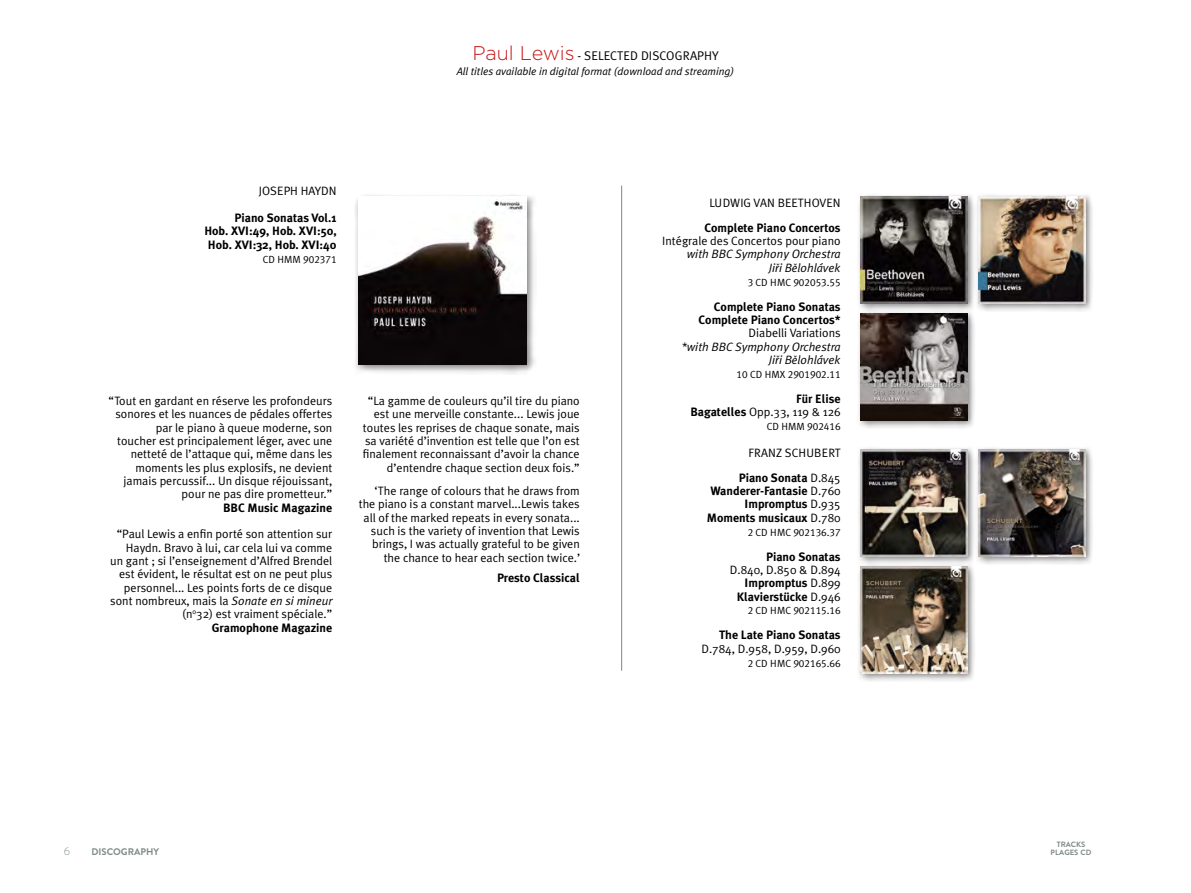
<style>
.page{position:relative;width:1191px;height:893px;background:#fff}
.page>*{position:absolute;margin:0;border:0;box-sizing:border-box;transform-origin:0 0}
.t1{font:12.6px "Meta Plus Normal";color:#000}
.t2{font:12.15px/13.4px "Meta Plus Normal";color:#000;text-align:right}
.t3{font:700 12.15px/13.4px "Meta Plus";color:#000;text-align:right}
.t4{font:italic 12.15px/13.4px "Meta Plus Normal";color:#000;text-align:right}
.t5{font:300 11.25px "Brandon Grotesque";color:#7d8a88}
.t6{font:italic 10.8px "Meta Plus Normal";color:#000}
.t7{font:10.35px "Meta Plus Normal Caps";color:#000}
.t8{font:9.6px "Brandon Grotesque Bold SC800";color:#7d8a88}
.t9{font:7.65px "Brandon Grotesque Bold SC800";color:#7d8a88}
.s1{font-family:"Gotham";font-weight:300;font-size:19.8px;color:#c51718}
.s2{font-style:italic}
.s3{font-family:"Myriad Pro"}
.s4{font-family:"Meta Plus";font-weight:700}
.s5{font-family:"Meta Plus Normal";font-weight:400}
</style>
<div class="page">
<div style="left:857px;top:193px;width:119px;height:119px;background:#000;opacity:.5"></div>
<img style="left:860px;top:197px;width:107px;height:107px">
<div style="left:857px;top:310px;width:119px;height:118px;background:#000;opacity:.5"></div>
<img style="left:860px;top:313px;width:107px;height:107px">
<div style="left:857px;top:446px;width:119px;height:119px;background:#000;opacity:.5"></div>
<img style="left:860px;top:450px;width:107px;height:107px">
<div style="left:975px;top:193px;width:118px;height:119px;background:#000;opacity:.5"></div>
<img style="left:978px;top:197px;width:107px;height:107px">
<div style="left:857px;top:563px;width:119px;height:118px;background:#000;opacity:.5"></div>
<img style="left:860px;top:566px;width:107px;height:107px">
<div style="left:975px;top:446px;width:118px;height:119px;background:#000;opacity:.5"></div>
<img style="left:978px;top:450px;width:107px;height:107px">
<div style="left:354px;top:193px;width:182px;height:182px;background:#000;opacity:.5"></div>
<img style="left:358px;top:197px;width:168px;height:168px">
<hr style="left:621px;top:186px;width:1px;height:485px;background:#7d8a88">
<p class="t1" style="left:472px;top:48px;width:248px"><span class="s1">Paul Lewis</span> - SELECTED DISCOGRAPHY</p>
<p class="t6" style="left:457px;top:65px;width:279px">All titles available in digital format (download and streaming)</p>
<p class="t2" style="left:259px;top:184px;width:79px">JOSEPH HAYDN</p>
<p class="t3" style="left:204px;top:211px;width:134px;text-align:justify;text-indent:30px">Piano Sonatas Vol.1<br>Hob. XVI:49, Hob. XVI:50, Hob. XVI:32, Hob. XVI:40</p>
<p class="t7" style="left:263px;top:253px;width:75px">CD HMM 902371</p>
<p class="t2" style="left:109px;top:394px;width:225px">“Tout en gardant en réserve les profondeurs sonores et les nuances de pédales offertes par le piano à queue moderne, son<br>toucher est principalement léger, avec une netteté de l’attaque qui, même dans les moments les plus explosifs, ne devient jamais percussif... Un disque réjouissant, pour ne pas dire prometteur.”</p>
<p class="t3" style="left:223px;top:501px;width:111px">BBC Music Magazine</p>
<p class="t2" style="left:110px;top:527px;width:224px">“Paul Lewis a enfin porté son attention sur Haydn. Bravo à lui, car cela lui va comme un gant ; si l’enseignement d’Alfred Brendel est évident, le résultat est on ne peut plus personnel... Les points forts de ce disque sont nombreux, mais la <span class="s2">Sonate en si mineur </span>(n<sup>o</sup>32) est vraiment spéciale.”</p>
<p class="t3" style="left:212px;top:621px;width:122px">Gramophone Magazine</p>
<p class="t2" style="left:363px;top:394px;width:218px">“La gamme de couleurs qu’il tire du piano est une merveille constante... Lewis joue toutes les reprises de chaque sonate, mais sa variété d’invention est telle que l’on est finalement reconnaissant d’avoir la chance d’entendre chaque section deux fois.”</p>
<p class="t2" style="left:359px;top:484px;width:223px">‘The range of colours that he draws from the piano is a constant marvel...Lewis takes all of the marked repeats in every sonata... such is the variety of invention that Lewis brings, I was actually grateful to be given the chance to hear each section twice.’</p>
<p class="t3" style="left:497px;top:571px;width:84px">Presto Classical</p>
<p class="t2" style="left:709px;top:196px;width:133px">LUDWIG VAN BEETHOVEN</p>
<p class="t3" style="left:704px;top:221px;width:138px">Complete Piano Concertos</p>
<p class="t2" style="left:662px;top:234px;width:180px">Intégrale des Concertos pour piano</p>
<p class="t4" style="left:687px;top:247px;width:155px">with BBC Symphony Orchestra<br>Ji<span class="s3">ř</span>i B<span class="s3">ě</span>lohlávek</p>
<p class="t7" style="left:747px;top:276px;width:94px">3 CD HMC 902053.55</p>
<p class="t3" style="left:698px;top:300px;width:144px">Complete Piano Sonatas<br>Complete Piano Concertos*</p>
<p class="t2" style="left:748px;top:326px;width:94px">Diabelli Variations</p>
<p class="t4" style="left:681px;top:340px;width:161px">*with BBC Symphony Orchestra<br>Ji<span class="s3">ř</span>i B<span class="s3">ě</span>lohlávek</p>
<p class="t7" style="left:736px;top:368px;width:106px">10 CD HMX 2901902.11</p>
<p class="t3" style="left:796px;top:392px;width:46px">Für Elise</p>
<p class="t2" style="left:690px;top:405px;width:152px"><span class="s4">Bagatelles</span> Opp.33, 119 &amp; 126</p>
<p class="t7" style="left:767px;top:420px;width:75px">CD HMM 902416</p>
<p class="t2" style="left:748px;top:446px;width:94px">FRANZ SCHUBERT</p>
<p class="t3" style="left:707px;top:471px;width:135px">Piano Sonata <span class="s5">D.845<br></span>Wanderer-Fantasie <span class="s5">D.760<br></span>Impromptus <span class="s5">D.935<br></span>Moments musicaux <span class="s5">D.780</span></p>
<p class="t7" style="left:747px;top:526px;width:94px">2 CD HMC 902136.37</p>
<p class="t3" style="left:766px;top:550px;width:76px">Piano Sonatas</p>
<p class="t2" style="left:730px;top:563px;width:112px">D.840, D.850 &amp; D.894</p>
<p class="t3" style="left:736px;top:576px;width:105px">Impromptus <span class="s5">D.899<br></span>Klavierstücke <span class="s5">D.946</span></p>
<p class="t7" style="left:747px;top:605px;width:94px">2 CD HMC 902115.16</p>
<p class="t3" style="left:719px;top:628px;width:123px">The Late Piano Sonatas</p>
<p class="t2" style="left:701px;top:642px;width:141px">D.784, D.958, D.959, D.960</p>
<p class="t7" style="left:747px;top:657px;width:94px">2 CD HMC 902165.66</p>
<p class="t5" style="left:64px;top:844px;width:8px">6</p>
<p class="t9" style="left:1056px;top:839px;width:30px">TRACKS</p>
<p class="t8" style="left:91px;top:845px;width:69px">DISCOGRAPHY</p>
<p class="t9" style="left:1050px;top:847px;width:42px">PLAGES CD</p>
</div>
